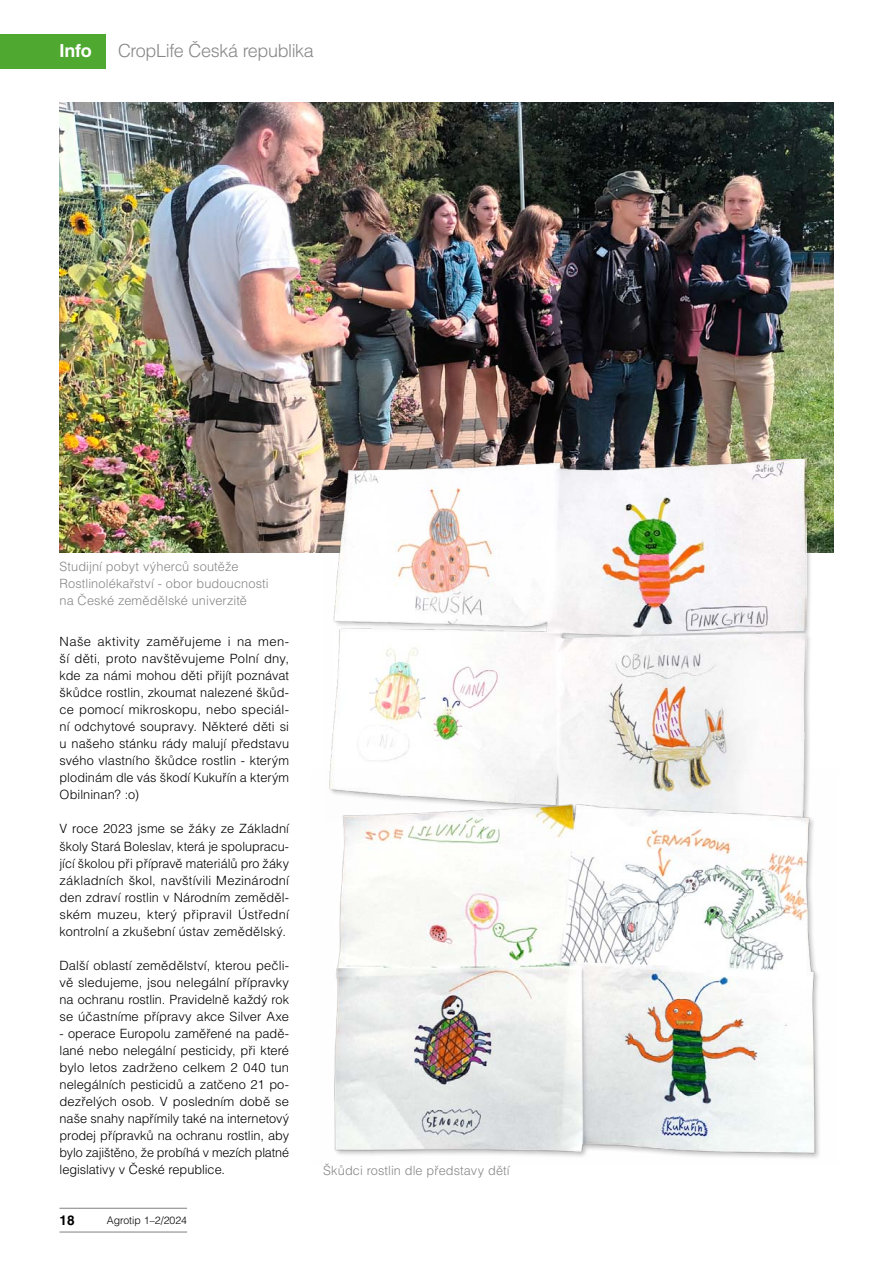
<style>
.page{position:relative;width:893px;height:1263px;background:#fff}
.page>*{position:absolute;margin:0;border:0;box-sizing:border-box;transform-origin:0 0}
.t1{font:300 18px "Helvetica CE";letter-spacing:-.025em;color:#878787}
.t2{font:700 18px "Helvetica CE";color:#fff}
.t3{font:700 13.5px "Helvetica CE";color:#000}
.t4{font:300 12.75px/17px "Helvetica CE";letter-spacing:.005em;color:#000;text-align:justify}
.t5{font:300 12.75px/17px "Helvetica CE";letter-spacing:.01em;color:#878787}
.t6{font:300 10.5px "Helvetica CE";color:#000}
</style>
<div class="page">
<img style="left:60px;top:102px;width:773px;height:451px">
<img style="left:323px;top:459px;width:483px;height:311px">
<img style="left:329px;top:770px;width:490px;height:388px">
<hr style="left:60px;top:1208px;width:127px;height:1px;background:#878787">
<hr style="left:60px;top:1231px;width:127px;height:1px;background:#878787">
<div style="left:0;top:34px;width:105px;height:34px;background:#4fa830"></div>
<h1 class="t2" style="left:60px;top:40px;width:34px">Info</h1>
<h1 class="t1" style="left:118px;top:40px;width:197px">CropLife Česká republika</h1>
<p class="t5" style="left:60px;top:558px;width:211px">Studijní pobyt výherců soutěže<br>Rostlinolékařství - obor budoucnosti na České zemědělské univerzitě</p>
<p class="t4" style="left:60px;top:633px;width:231px">Naše aktivity zaměřujeme i na men&shy;ší děti, proto navštěvujeme Polní dny, kde za námi mohou děti přijít poznávat škůdce rostlin, zkoumat nalezené škůd&shy;ce pomocí mikroskopu, nebo speciál&shy;ní odchytové soupravy. Některé děti si u našeho stánku rády malují představu svého vlastního škůdce rostlin - kterým plodinám dle vás škodí Kukuřín a kterým Obilninan? :o)</p>
<p class="t4" style="left:60px;top:820px;width:231px">V roce 2023 jsme se žáky ze Základní školy Stará Boleslav, která je spolupracu&shy;jící školou při přípravě materiálů pro žáky základních škol, navštívili Mezinárodní den zdraví rostlin v Národním zeměděl&shy;ském muzeu, který připravil Ústřední kontrolní a zkušební ústav zemědělský.</p>
<p class="t4" style="left:60px;top:956px;width:231px">Další oblastí zemědělství, kterou pečli&shy;vě sledujeme, jsou nelegální přípravky na ochranu rostlin. Pravidelně každý rok se účastníme přípravy akce Silver Axe</p>
<p class="t4" style="left:60px;top:1025px;width:231px">- operace Europolu zaměřené na padě&shy;lané nebo nelegální pesticidy, při které bylo letos zadrženo celkem 2 040 tun nelegálních pesticidů a zatčeno 21 po&shy;dezřelých osob. V posledním době se naše snahy napřímily také na internetový prodej přípravků na ochranu rostlin, aby bylo zajištěno, že probíhá v mezích platné legislativy v České republice.</p>
<p class="t3" style="left:60px;top:1212px;width:17px">18</p>
<p class="t6" style="left:107px;top:1214px;width:82px">Agrotip 1–2/2024</p>
<p class="t5" style="left:323px;top:1162px;width:188px">Škůdci rostlin dle představy dětí</p>
</div>
